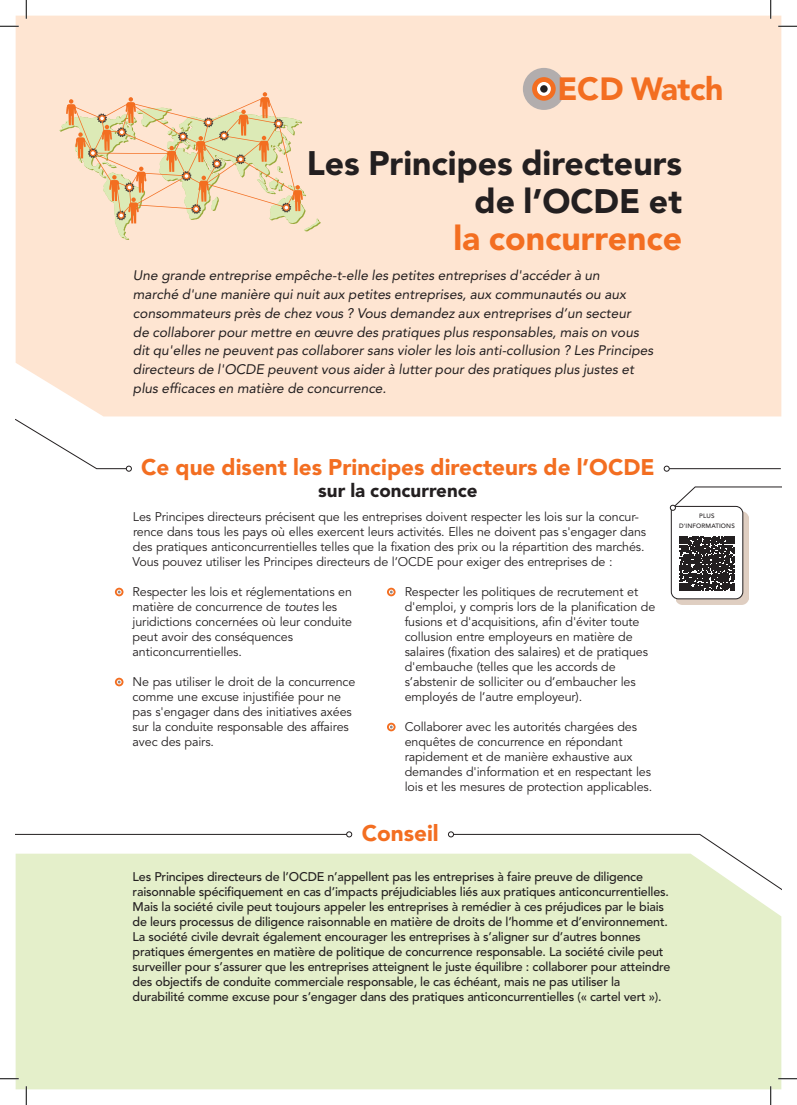
<style>
.page{position:relative;width:797px;height:1105px;background:#fff}
.page>*{position:absolute;margin:0;border:0;box-sizing:border-box;transform-origin:0 0}
.t1{font:900 33.75px/37.5px "Avenir LT Std";color:#231f20;text-align:right}
.t2{font:900 33.75px "Avenir LT Std";color:#f36e21}
.t3{font:900 31.88px "Avenir LT Std";letter-spacing:-.01em;color:#f36e21}
.t4{font:900 22.5px "Avenir LT Std";color:#f36e21}
.t5{font:900 18.75px "Avenir LT Std";color:#231f20}
.t6{font:italic 13.75px/18.8px "Avenir LT Std";color:#231f20}
.t7{font:12.5px/15px "Avenir LT Std";letter-spacing:-.01em;color:#231f20}
.t8{font:500 12.5px/15px "Avenir LT Std";letter-spacing:-.015em;color:#231f20}
.t9{font:500 6.25px/9.6px "Avenir LT Std";letter-spacing:.02em;color:#231f20;text-align:center}
.s1{font-style:italic}
</style>
<div class="page">
<div style="left:16px;top:16px;width:765px;height:400px;background:#fee5d2"></div>
<div style="left:16px;top:854px;width:765px;height:235px;background:#e4efca"></div>
<svg style="left:115px;top:588px;width:8px;height:8px"></svg>
<svg style="left:117px;top:590px;width:5px;height:4px"></svg>
<svg style="left:115px;top:678px;width:8px;height:8px"></svg>
<svg style="left:117px;top:680px;width:5px;height:4px"></svg>
<svg style="left:387px;top:588px;width:8px;height:8px"></svg>
<svg style="left:389px;top:590px;width:4px;height:4px"></svg>
<svg style="left:387px;top:723px;width:8px;height:8px"></svg>
<svg style="left:389px;top:725px;width:4px;height:4px"></svg>
<div style="left:523px;top:68px;width:42px;height:42px;background:#b2adad;border-radius:50%"></div>
<div style="left:532px;top:77px;width:23px;height:24px;background:#f36e21;border-radius:50%"></div>
<svg style="left:537px;top:82px;width:14px;height:14px"></svg>
<div style="left:540px;top:85px;width:7px;height:8px;background:#231f20;border-radius:50%"></div>
<svg style="left:59px;top:92px;width:262px;height:148px;background:#f0d8b6"></svg>
<hr style="left:666px;top:468px;width:114px;height:1px;background:#231f20">
<svg style="left:664px;top:466px;width:5px;height:5px"></svg>
<svg style="left:16px;top:419px;width:116px;height:52px"></svg>
<hr style="left:16px;top:834px;width:333px;height:1px;background:#231f20">
<svg style="left:346px;top:832px;width:6px;height:5px"></svg>
<svg style="left:448px;top:832px;width:333px;height:72px"></svg>
<img style="left:676px;top:599px;width:72px;height:5px">
<svg style="left:670px;top:487px;width:111px;height:112px"></svg>
<div style="left:675px;top:513px;width:63px;height:15px;background:#fff"></div>
<svg style="left:0;top:25px;width:19px;height:2px"></svg>
<svg style="left:778px;top:25px;width:19px;height:2px"></svg>
<svg style="left:0;top:1078px;width:19px;height:1px"></svg>
<svg style="left:778px;top:1078px;width:19px;height:1px"></svg>
<svg style="left:25px;top:0;width:2px;height:19px"></svg>
<svg style="left:25px;top:1086px;width:2px;height:19px"></svg>
<svg style="left:770px;top:0;width:1px;height:19px"></svg>
<svg style="left:770px;top:1086px;width:1px;height:19px"></svg>
<h2 class="t3" style="left:557px;top:70px;width:167px">ECD Watch</h2>
<h1 class="t1" style="left:307px;top:145px;width:377px">Les Principes directeurs de l’OCDE et</h1>
<h1 class="t2" style="left:453px;top:218px;width:230px">la concurrence</h1>
<p class="t6" style="left:133px;top:266px;width:522px">Une grande entreprise empêche-t-elle les petites entreprises d'accéder à un<br>marché d'une manière qui nuit aux petites entreprises, aux communautés ou aux consommateurs près de chez vous ? Vous demandez aux entreprises d’un secteur<br>de collaborer pour mettre en œuvre des pratiques plus responsables, mais on vous dit qu'elles ne peuvent pas collaborer sans violer les lois anti-collusion ? Les Principes directeurs de l'OCDE peuvent vous aider à lutter pour des pratiques plus justes et plus efficaces en matière de concurrence.</p>
<h3 class="t4" style="left:141px;top:453px;width:515px">Ce que disent les Principes directeurs de l’OCDE</h3>
<h3 class="t5" style="left:318px;top:479px;width:161px">sur la concurrence</h3>
<p class="t7" style="left:132px;top:510px;width:515px">Les Principes directeurs précisent que les entreprises doivent respecter les lois sur la concur&shy;rence dans tous les pays où elles exercent leurs activités. Elles ne doivent pas s'engager dans des pratiques anticoncurrentielles telles que la fixation des prix ou la répartition des marchés.<br>Vous pouvez utiliser les Principes directeurs de l’OCDE pour exiger des entreprises de :</p>
<p class="t7" style="left:133px;top:585px;width:221px">Respecter les lois et réglementations en matière de concurrence de <span class="s1">toutes</span> les juridictions concernées où leur conduite peut avoir des conséquences anticoncurrentielles.</p>
<p class="t7" style="left:133px;top:675px;width:224px">Ne pas utiliser le droit de la concurrence comme une excuse injustifiée pour ne pas s'engager dans des initiatives axées sur la conduite responsable des affaires avec des pairs.</p>
<p class="t7" style="left:405px;top:585px;width:252px">Respecter les politiques de recrutement et d'emploi, y compris lors de la planification de fusions et d'acquisitions, afin d'éviter toute collusion entre employeurs en matière de salaires (fixation des salaires) et de pratiques d'embauche (telles que les accords de s’abstenir de solliciter ou d’embaucher les employés de l’autre employeur).</p>
<p class="t7" style="left:405px;top:720px;width:249px">Collaborer avec les autorités chargées des enquêtes de concurrence en répondant rapidement et de manière exhaustive aux demandes d'information et en respectant les lois et les mesures de protection applicables.</p>
<h3 class="t4" style="left:362px;top:819px;width:79px">Conseil</h3>
<p class="t9" style="left:679px;top:511px;width:57px">PLUS<br>D'INFORMATIONS</p>
<p class="t8" style="left:133px;top:870px;width:539px">Les Principes directeurs de l’OCDE n’appellent pas les entreprises à faire preuve de diligence raisonnable spécifiquement en cas d’impacts préjudiciables liés aux pratiques anticoncurrentielles.<br>Mais la société civile peut toujours appeler les entreprises à remédier à ces préjudices par le biais de leurs processus de diligence raisonnable en matière de droits de l’homme et d’environnement.<br>La société civile devrait également encourager les entreprises à s’aligner sur d’autres bonnes pratiques émergentes en matière de politique de concurrence responsable. La société civile peut surveiller pour s’assurer que les entreprises atteignent le juste équilibre : collaborer pour atteindre des objectifs de conduite commerciale responsable, le cas échéant, mais ne pas utiliser la durabilité comme excuse pour s’engager dans des pratiques anticoncurrentielles (« cartel vert »).</p>
</div>
